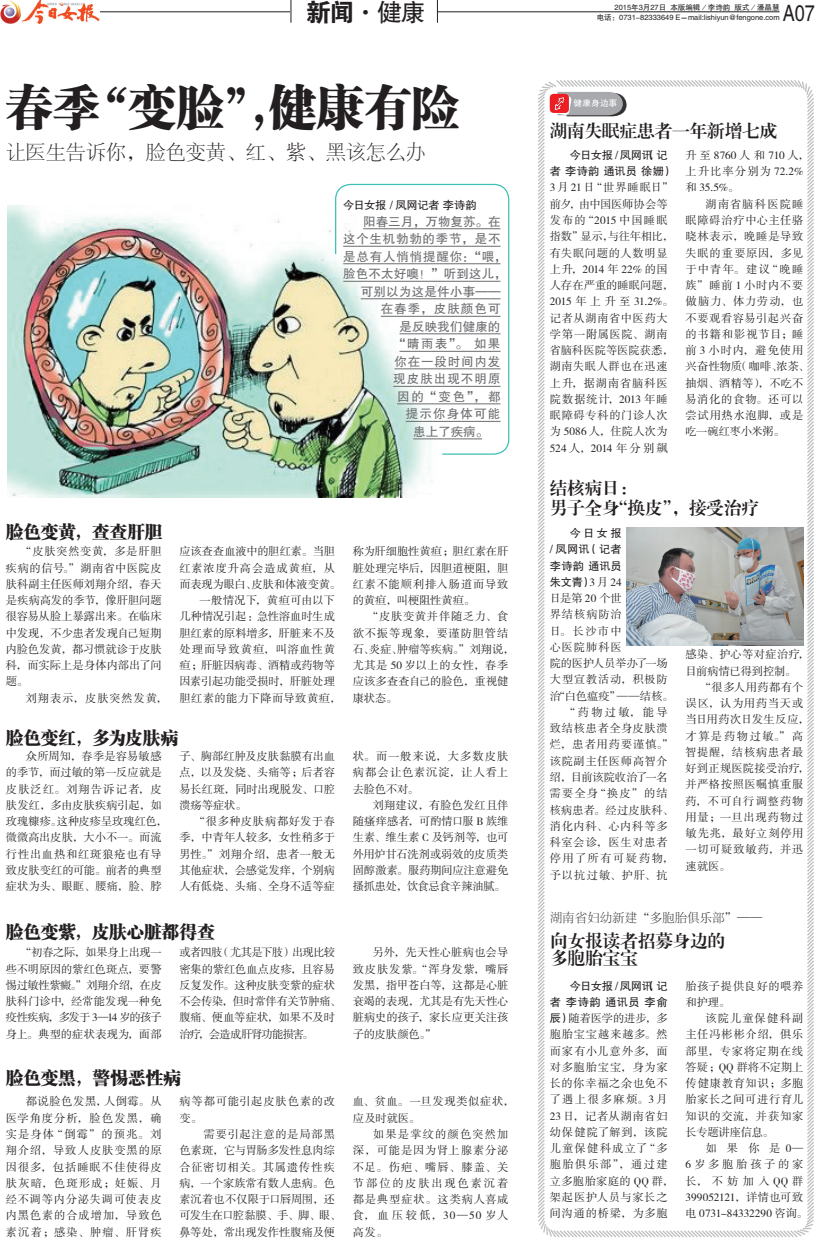
<style>
.page{position:relative;width:815px;height:1241px;background:#fff}
.page>*{position:absolute;margin:0;border:0;box-sizing:border-box;transform-origin:0 0}
.t1{font:47.5px "FZCSJW GB1 0";color:#231f20}
.t2{font:25px "FZHTJW GB1 0";color:#231f20}
.t3{font:22.62px "FZHTJW GB1 0";color:#231f20;scale:.8 1}
.t4{font:20px "FZSYJW GB1 0";color:#231f20}
.t5{font:17.5px/20px "FZXBSJW GB1 0";color:#231f20}
.t6{font:17.5px "FZCSK GBK1 0";letter-spacing:.005em;color:#231f20}
.t7{font:12.5px "FZHTJW GB1 0";letter-spacing:.06em;color:#6c6d70}
.t8{font:12.5px "FZHTJW GB1 0";letter-spacing:.01em;color:#6c6d70}
.t9{font:12.5px "FZHTJW GB1 0";letter-spacing:.085em;color:#6c6d70}
.t10{font:12.5px "FZSYJW GB1 0";color:#231f20}
.t11{font:12.5px "FZHTJW GB1 0";color:#6c6d70}
.t12{font:12.5px "FZHTJW GB1 0";letter-spacing:.02em;color:#6c6d70}
.t13{font:12.5px "FZHTJW GB1 0";letter-spacing:.095em;color:#6c6d70}
.t14{font:11.25px/16.2px "FZSSJW GB1 0";letter-spacing:.025em;color:#231f20;text-align:justify}
.t15{font:11.25px/16.2px "FZSSJW GB1 0";letter-spacing:.07em;color:#231f20}
.t16{font:11.25px/16.2px "FZSSJW GB1 0";letter-spacing:.055em;color:#231f20}
.t17{font:11.25px/16.2px "FZSSJW GB1 0";letter-spacing:-.03em;color:#231f20}
.t18{font:11.25px/16.2px "FZHTJW GB1 0";color:#231f20}
.t19{font:11.25px "FZSSJW GB1 0";letter-spacing:-.01em;color:#231f20}
.t20{font:11.25px/16.2px "FZSSJW GB1 0";letter-spacing:.085em;color:#231f20}
.t21{font:11.25px/16.2px "FZSSJW GB1 0";letter-spacing:.08em;color:#231f20}
.t22{font:11.25px "FZSSJW GB1 0";letter-spacing:.065em;color:#231f20}
.t23{font:11.25px "FZSSJW GB1 0";letter-spacing:-.015em;color:#231f20}
.t24{font:11.25px "FZSSJW GB1 0";letter-spacing:-.005em;color:#231f20}
.t25{font:11.25px "FZSSJW GB1 0";color:#231f20}
.t26{font:11.25px "FZSSJW GB1 0";letter-spacing:.045em;color:#231f20}
.t27{font:11.25px "FZSSJW GB1 0";letter-spacing:.09em;color:#231f20}
.t28{font:11.25px "FZHTJW GB1 0";letter-spacing:-.025em;color:#231f20}
.t29{font:11.25px "FZSSJW GB1 0";letter-spacing:.075em;color:#231f20}
.t30{font:11.25px "FZSSJW GB1 0";letter-spacing:.135em;color:#231f20}
.t31{font:8.75px "FZHTJW GB1 0";color:#fff}
.t32{font:7.5px/10px "FZHTJW GB1 0";color:#231f20;text-align:right}
.s1{font-family:"FZDHTJW GB1 0"}
.s2{font-family:"FZSSJW GB1 0"}
.s3{font-family:"FZHTJW GB1 0"}
</style>
<div class="page">
<svg style="left:538px;top:80px;width:276px;height:1158px"></svg>
<img style="left:8px;top:206px;width:423px;height:291px">
<hr style="left:36px;top:11px;width:744px;height:1px;background:#231f20">
<img style="left:0;top:0;width:99px;height:23px">
<div style="left:291px;top:0;width:146px;height:24px;background:#fff"></div>
<svg style="left:291px;top:0;width:1px;height:23px"></svg>
<svg style="left:437px;top:0;width:1px;height:23px"></svg>
<svg style="left:550px;top:92px;width:77px;height:24px;background:#b59295"></svg>
<svg style="left:334px;top:183px;width:176px;height:272px"></svg>
<img style="left:626px;top:527px;width:177px;height:118px">
<h2 class="t2" style="left:306px;top:-1px;width:121px"><span class="s1">新闻</span>·健康</h2>
<h3 class="t3" style="left:783px;top:1px;width:42px">A07</h3>
<p class="t32" style="left:597px;top:3px;width:184px">2015年3月27日 本版编辑／李诗韵 版式／潘晶慧<br>电话：0731-82333649 E－mail:lishiyun@fengone.com</p>
<h1 class="t1" style="left:5px;top:80px;width:456px">春季“变脸”，健康有险</h1>
<h3 class="t4" style="left:6px;top:141px;width:421px">让医生告诉你，脸色变黄、红、紫、黑该怎么办</h3>
<p class="t28" style="left:343px;top:198px;width:135px">今日女报 / 凤网记者 李诗韵</p>
<p class="t11" style="left:363px;top:214px;width:139px">阳春三月，万物复苏。在</p>
<p class="t7" style="left:343px;top:232px;width:159px">这个生机勃勃的季节，是不</p>
<p class="t7" style="left:343px;top:249px;width:165px">是总有人悄悄提醒你：“喂，</p>
<p class="t8" style="left:343px;top:267px;width:165px">脸色不太好噢！”听到这儿，</p>
<p class="t12" style="left:361px;top:284px;width:141px">可别以为这是件小事——</p>
<p class="t9" style="left:381px;top:302px;width:121px">在春季，皮肤颜色可</p>
<p class="t8" style="left:400px;top:319px;width:102px">是反映我们健康的</p>
<p class="t7" style="left:393px;top:337px;width:109px">“晴雨表”。 如果</p>
<p class="t7" style="left:395px;top:354px;width:107px">你在一段时间内发</p>
<p class="t9" style="left:393px;top:372px;width:109px">现皮肤出现不明原</p>
<p class="t7" style="left:397px;top:389px;width:105px">因的“变色”，都</p>
<p class="t13" style="left:406px;top:407px;width:96px">提示你身体可能</p>
<p class="t7" style="left:413px;top:424px;width:76px">患上了疾病。</p>
<h3 class="t6" style="left:6px;top:521px;width:158px">脸色变黄，查查肝胆</h3>
<p class="t14" style="left:6px;top:544px;width:157px;text-indent:14px">“皮肤突然变黄，多是肝胆疾病的信号。”湖南省中医院皮肤科副主任医师刘翔介绍，春天是疾病高发的季节，像肝胆问题很容易从脸上暴露出来。在临床中发现，不少患者发现自己短期内脸色发黄，都习惯就诊于皮肤科，而实际上是身体内部出了问题。</p>
<p class="t29" style="left:26px;top:692px;width:143px">刘翔表示，皮肤突然发黄，</p>
<p class="t19" style="left:179px;top:545px;width:157px">应该查查血液中的胆红素。当胆</p>
<p class="t20" style="left:179px;top:560px;width:157px">红素浓度升高会造成黄疸，从</p>
<p class="t19" style="left:179px;top:578px;width:163px">而表现为眼白、皮肤和体液变黄。</p>
<p class="t14" style="left:199px;top:592px;width:137px">一般情况下，黄疸可由以下</p>
<p class="t23" style="left:179px;top:610px;width:157px">几种情况引起：急性溶血时生成</p>
<p class="t24" style="left:179px;top:627px;width:157px">胆红素的原料增多，肝脏来不及</p>
<p class="t27" style="left:179px;top:643px;width:157px">处理而导致黄疸，叫溶血性黄</p>
<p class="t19" style="left:179px;top:659px;width:157px">疸；肝脏因病毒、酒精或药物等</p>
<p class="t25" style="left:179px;top:675px;width:157px">因素引起功能受损时，肝脏处理</p>
<p class="t26" style="left:179px;top:692px;width:163px">胆红素的能力下降而导致黄疸，</p>
<h3 class="t6" style="left:6px;top:727px;width:174px">脸色变红，多为皮肤病</h3>
<p class="t14" style="left:6px;top:748px;width:163px;text-align:left;text-indent:20px">众所周知，春季是容易敏感的季节，而过敏的第一反应就是皮肤泛红。刘翔告诉记者，皮肤发红，多由皮肤疾病引起，如玫瑰糠疹。这种皮疹呈玫瑰红色，微微高出皮肤，大小不一。而流行性出血热和红斑狼疮也有导致皮肤变红的可能。前者的典型症状为头、眼眶、腰痛，脸、脖</p>
<p class="t14" style="left:179px;top:748px;width:157px">子、胸部红肿及皮肤黏膜有出血点，以及发烧、头痛等；后者容易长红斑，同时出现脱发、口腔溃疡等症状。</p>
<p class="t14" style="left:179px;top:813px;width:157px;text-indent:14px">“很多种皮肤病都好发于春季，中青年人较多，女性稍多于男性。”刘翔介绍，患者一般无其他症状，会感觉发痒，个别病人有低烧、头痛、全身不适等症</p>
<p class="t14" style="left:353px;top:544px;width:157px">称为肝细胞性黄疸；胆红素在肝脏处理完毕后，因胆道梗阻，胆红素不能顺利排入肠道而导致的黄疸，叫梗阻性黄疸。</p>
<p class="t14" style="left:353px;top:609px;width:163px;text-align:left;text-indent:14px">“皮肤变黄并伴随乏力、食欲不振等现象，要谨防胆管结石、炎症、肿瘤等疾病。”刘翔说，尤其是 50 岁以上的女性，春季应该多查查自己的脸色，重视健康状态。</p>
<p class="t14" style="left:353px;top:748px;width:157px">状。而一般来说，大多数皮肤病都会让色素沉淀，让人看上去脸色不对。</p>
<p class="t14" style="left:353px;top:797px;width:157px;text-indent:20px">刘翔建议，有脸色发红且伴随瘙痒感者，可酌情口服 B 族维生素、维生素 C 及钙剂等，也可外用炉甘石洗剂或弱效的皮质类固醇激素。服药期间应注意避免搔抓患处，饮食忌食辛辣油腻。</p>
<h3 class="t6" style="left:6px;top:921px;width:210px">脸色变紫，皮肤心脏都得查</h3>
<p class="t14" style="left:6px;top:944px;width:157px;text-indent:14px">“初春之际，如果身上出现一些不明原因的紫红色斑点，要警惕过敏性紫癜。”刘翔介绍，在皮肤科门诊中，经常能发现一种免疫性疾病，多发于 3—14 岁的孩子身上。典型的症状表现为，面部</p>
<p class="t17" style="left:179px;top:944px;width:163px">或者四肢（尤其是下肢）出现比较密集的紫红色血点皮疹，且容易反复发作。这种皮肤变紫的症状不会传染，但时常伴有关节肿痛、腹痛、便血等症状，如果不及时治疗，会造成肝肾功能损害。</p>
<p class="t14" style="left:353px;top:944px;width:157px;text-indent:20px">另外，先天性心脏病也会导致皮肤发紫。“浑身发紫，嘴唇发黑，指甲苍白等，这都是心脏衰竭的表现，尤其是有先天性心脏病史的孩子，家长应更关注孩子的皮肤颜色。”</p>
<h3 class="t6" style="left:6px;top:1068px;width:177px">脸色变黑，警惕恶性病</h3>
<p class="t14" style="left:6px;top:1093px;width:157px;text-indent:20px">都说脸色发黑，人倒霉。从医学角度分析，脸色发黑，确实是身体“倒霉”的预兆。刘翔介绍，导致人皮肤变黑的原因很多，包括睡眠不佳使得皮肤灰暗，色斑形成；妊娠、月经不调等内分泌失调可使表皮内黑色素的合成增加，导致色素沉着；感染、肿瘤、肝肾疾</p>
<p class="t21" style="left:179px;top:1093px;width:157px">病等都可能引起皮肤色素的改变。</p>
<p class="t14" style="left:353px;top:1093px;width:163px">血、贫血。一旦发现类似症状，应及时就医。</p>
<p class="t14" style="left:353px;top:1126px;width:157px;text-indent:20px">如果是掌纹的颜色突然加深，可能是因为肾上腺素分泌不足。伤疤、嘴唇、膝盖、关节部位的皮肤出现色素沉着都是典型症状。这类病人喜咸食，血压较低，30—50 岁人高发。</p>
<p class="t14" style="left:179px;top:1126px;width:163px;text-align:left;text-indent:24px">需要引起注意的是局部黑色素斑，它与胃肠多发性息肉综合征密切相关。其属遗传性疾病，一个家族常有数人患病。色素沉着也不仅限于口唇周围，还可发生在口腔黏膜、手、脚、眼、鼻等处，常出现发作性腹痛及便</p>
<p class="t31" style="left:574px;top:98px;width:45px">健康身边事</p>
<h3 class="t5" style="left:550px;top:122px;width:229px">湖南失眠症患者一年新增七成</h3>
<p class="t18" style="left:550px;top:147px;width:125px;text-indent:20px">今日女报 /凤网讯（记者 李诗韵 通讯员 徐姗）</p>
<p class="t14" style="left:550px;top:180px;width:125px;text-align:left">3 月 21日“世界睡眠日”前夕，由中国医师协会等发布的“2015 中国睡眠指数”显示，与往年相比，有失眠问题的人数明显上升，2014 年 22% 的国人存在严重的睡眠问题，<br>2015 年上升至 31.2%。记者从湖南省中医药大学第一附属医院、湖南省脑科医院等医院获悉，湖南失眠人群也在迅速上升，据湖南省脑科医院数据统计，2013 年睡眠障碍专科的门诊人次为 5086 人，住院人次为<br>524 人，2014 年分别飙</p>
<p class="t20" style="left:685px;top:147px;width:125px">升至 8760人和 710人，上升比率分别为 72.2%和 35.5%。</p>
<p class="t15" style="left:685px;top:196px;width:125px;text-indent:20px">湖南省脑科医院睡眠障碍治疗中心主任骆晓林表示，晚睡是导致失眠的重要原因，多见于中青年。建议“晚睡族”睡前 1 小时内不要做脑力、体力劳动，也不要观看容易引起兴奋的书籍和影视节目；睡前 3 小时内，避免使用兴奋性物质（咖啡、浓茶、抽烟、酒精等），不吃不易消化的食物。还可以尝试用热水泡脚，或是吃一碗红枣小米粥。</p>
<h3 class="t5" style="left:550px;top:479px;width:211px">结核病日：<br>男子全身“换皮”，接受治疗</h3>
<p class="t18" style="left:550px;top:525px;width:74px;text-align:justify;text-indent:20px">今日女报/ 凤网讯（记者李诗韵 通讯员朱文青）<span class="s2">3 月 24</span></p>
<p class="t14" style="left:550px;top:590px;width:74px">日是第 20 个世</p>
<p class="t14" style="left:550px;top:607px;width:74px">界结核病防治</p>
<p class="t14" style="left:550px;top:623px;width:74px">日。长沙市中</p>
<p class="t14" style="left:550px;top:639px;width:74px">心医院肺科医</p>
<p class="t17" style="left:550px;top:655px;width:119px">院的医护人员举办了一场</p>
<p class="t21" style="left:550px;top:672px;width:119px">大型宣教活动，积极防</p>
<p class="t14" style="left:550px;top:688px;width:125px">治“白色瘟疫”——结核。</p>
<p class="t14" style="left:564px;top:704px;width:105px">“药物过敏，能导</p>
<p class="t16" style="left:550px;top:720px;width:119px">致结核患者全身皮肤溃</p>
<p class="t21" style="left:550px;top:737px;width:125px">烂，患者用药要谨慎。”</p>
<p class="t16" style="left:550px;top:753px;width:119px">该院副主任医师高智介</p>
<p class="t19" style="left:550px;top:771px;width:120px">绍，目前该院收治了一名</p>
<p class="t14" style="left:550px;top:785px;width:119px">需要全身“换皮”的结</p>
<p class="t14" style="left:550px;top:802px;width:125px">核病患者。经过皮肤科、</p>
<p class="t22" style="left:550px;top:820px;width:119px">消化内科、心内科等多</p>
<p class="t22" style="left:550px;top:836px;width:119px">科室会诊，医生对患者</p>
<p class="t30" style="left:550px;top:852px;width:125px">停用了所有可疑药物，</p>
<p class="t14" style="left:550px;top:867px;width:119px">予以抗过敏、护肝、抗</p>
<p class="t14" style="left:685px;top:647px;width:125px">感染、护心等对症治疗，目前病情已得到控制。</p>
<p class="t16" style="left:685px;top:679px;width:125px;text-indent:14px">“很多人用药都有个误区，认为用药当天或当日用药次日发生反应，才算是药物过敏。”高智提醒，结核病患者最好到正规医院接受治疗，并严格按照医嘱慎重服药，不可自行调整药物用量；一旦出现药物过敏先兆，最好立刻停用一切可疑致敏药，并迅速就医。</p>
<p class="t10" style="left:550px;top:911px;width:214px">湖南省妇幼新建“多胞胎俱乐部”——</p>
<h3 class="t5" style="left:550px;top:932px;width:176px;line-height:17.5px">向女报读者招募身边的多胞胎宝宝</h3>
<p class="t18" style="left:550px;top:977px;width:119px;text-align:right">今日女报 /凤网讯（记<br>者 李诗韵 通讯员 李俞</p>
<p class="t15" style="left:550px;top:1010px;width:125px"><span class="s3">辰）</span>随着医学的进步，多胞胎宝宝越来越多。然而家有小儿意外多，面对多胞胎宝宝，身为家长的你幸福之余也免不了遇上很多麻烦。3月<br>23 日，记者从湖南省妇幼保健院了解到，该院儿童保健科成立了“多胞胎俱乐部”，通过建立多胞胎家庭的 QQ 群，架起医护人员与家长之间沟通的桥梁，为多胞</p>
<p class="t16" style="left:685px;top:978px;width:120px">胎孩子提供良好的喂养和护理。</p>
<p class="t14" style="left:685px;top:1010px;width:119px;text-indent:20px">该院儿童保健科副主任冯彬彬介绍，俱乐部里，专家将定期在线答疑；QQ 群将不定期上传健康教育知识；多胞胎家长之间可进行育儿知识的交流，并获知家长专题讲座信息。</p>
<p class="t14" style="left:685px;top:1140px;width:124px;text-align:left;text-indent:20px">如果你是0—<br>6岁多胞胎孩子的家长，不妨加入QQ群<br>399052121，详情也可致电 0731-84332290 咨询。</p>
</div>
